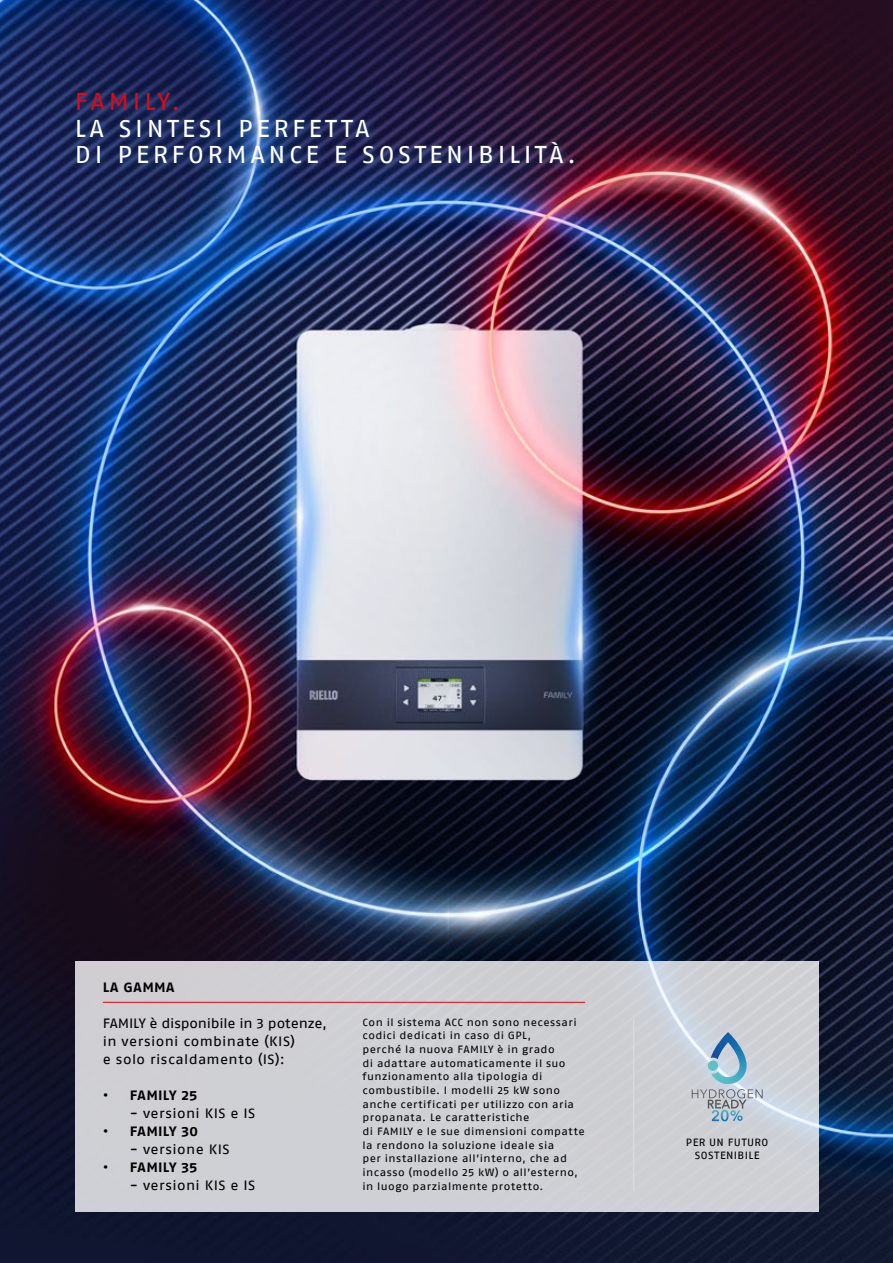
<style>
.page{position:relative;width:893px;height:1263px;background:#fff}
.page>*{position:absolute;margin:0;border:0;box-sizing:border-box;transform-origin:0 0}
.t1{font:24.3px/26.7px "Fago Ex Lf";letter-spacing:.15em;color:#fff}
.t2{font:24.3px "Fago Ex Lf";letter-spacing:.15em;color:#e30613}
.t3{font:13.5px/18px "Fago Ex Lf";letter-spacing:.025em;color:#000}
.t4{font:700 13.5px "Fago Ex Lf";letter-spacing:.015em;color:#000}
.t5{font:10.5px/13.6px "Fago Ex Lf";letter-spacing:.04em;color:#000}
</style>
<div class="page">
<img style="left:0;top:0;width:893px;height:1263px">
<div style="left:75px;top:961px;width:743px;height:251px;background:#cfd0d4"></div>
<hr style="left:103px;top:1002px;width:482px;height:1px;background:#e30613">
<img style="left:711px;top:1032px;width:36px;height:52px">
<div style="left:708px;top:1060px;width:10px;height:11px;background:#5cc0c5;border-radius:50%"></div>
<svg style="left:692px;top:1089px;width:71px;height:32px"></svg>
<hr style="left:633px;top:1019px;width:1px;height:171px;background:#dadada">
<div style="left:73px;top:88px;width:511px;height:86px;background:#345d9d;opacity:.75"></div>
<h1 class="t2" style="left:75px;top:87px;width:107px">FAMILY.</h1>
<h1 class="t1" style="left:75px;top:114px;width:503px">LA SINTESI PERFETTA<br>DI PERFORMANCE E SOSTENIBILITÀ.</h1>
<p class="t4" style="left:103px;top:979px;width:73px">LA GAMMA</p>
<p class="t3" style="left:103px;top:1014px;width:226px">FAMILY è disponibile in 3 potenze, in versioni combinate (KIS)<br>e solo riscaldamento (IS):</p>
<p class="t4" style="left:103px;top:1087px;width:96px">• FAMILY 25</p>
<p class="t3" style="left:130px;top:1104px;width:127px">- versioni KIS e IS</p>
<p class="t4" style="left:103px;top:1123px;width:97px">• FAMILY 30</p>
<p class="t3" style="left:130px;top:1140px;width:101px">- versione KIS</p>
<p class="t4" style="left:103px;top:1159px;width:96px">• FAMILY 35</p>
<p class="t3" style="left:130px;top:1176px;width:127px">- versioni KIS e IS</p>
<p class="t5" style="left:363px;top:1015px;width:224px">Con il sistema ACC non sono necessari codici dedicati in caso di GPL,<br>perché la nuova FAMILY è in grado<br>di adattare automaticamente il suo funzionamento alla tipologia di combustibile. I modelli 25 kW sono anche certificati per utilizzo con aria propanata. Le caratteristiche<br>di FAMILY e le sue dimensioni compatte la rendono la soluzione ideale sia<br>per installazione all’interno, che ad incasso (modello 25 kW) o all’esterno, in luogo parzialmente protetto.</p>
<p class="t5" style="left:686px;top:1136px;width:84px;line-height:12.6px;text-align:center">PER UN FUTURO<br>SOSTENIBILE</p>
</div>
